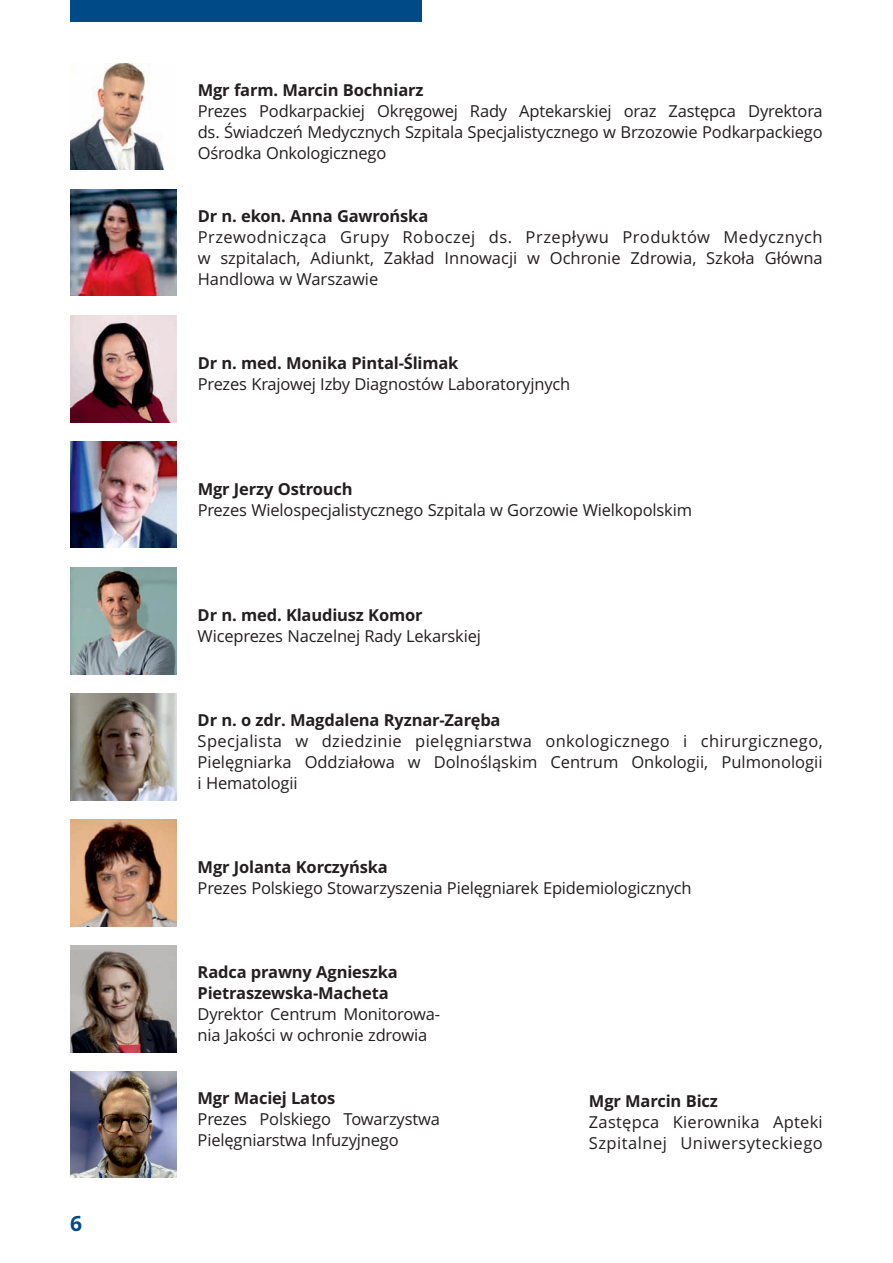
<style>
.page{position:relative;width:893px;height:1263px;background:#fff}
.page>*{position:absolute;margin:0;border:0;box-sizing:border-box;transform-origin:0 0}
.t1{font:700 21px "Open Sans";color:#004b87}
.t2{font:16.5px/21px "Open Sans";letter-spacing:-.01em;color:#231f20;text-align:justify}
.t3{font:700 16.5px/21px "Open Sans";letter-spacing:-.01em;color:#231f20}
.t4{font:16.5px/21px "Open Sans";letter-spacing:.03em;color:#231f20}
</style>
<div class="page">
<div style="left:70px;top:0;width:351px;height:21px;background:#004b87"></div>
<img style="left:70px;top:190px;width:106px;height:106px">
<img style="left:70px;top:64px;width:95px;height:106px">
<div style="left:70px;top:946px;width:106px;height:106px;background:#bbb9b7"></div>
<img style="left:70px;top:950px;width:106px;height:102px">
<img style="left:70px;top:568px;width:106px;height:106px">
<img style="left:70px;top:442px;width:106px;height:106px">
<img style="left:70px;top:316px;width:106px;height:106px">
<img style="left:70px;top:1072px;width:106px;height:106px">
<img style="left:70px;top:694px;width:106px;height:106px">
<img style="left:70px;top:820px;width:106px;height:106px">
<p class="t1" style="left:70px;top:1215px;width:13px">6</p>
<p class="t3" style="left:198px;top:81px;width:227px">Mgr farm. Marcin Bochniarz</p>
<p class="t2" style="left:198px;top:102px;width:627px">Prezes Podkarpackiej Okręgowej Rady Aptekarskiej oraz Zastępca Dyrektora ds. Świadczeń Medycznych Szpitala Specjalistycznego w Brzozowie Podkarpackiego Ośrodka Onkologicznego</p>
<p class="t3" style="left:198px;top:207px;width:232px">Dr n. ekon. Anna Gawrońska</p>
<p class="t2" style="left:198px;top:228px;width:627px">Przewodnicząca Grupy Roboczej ds. Przepływu Produktów Medycznych w szpitalach, Adiunkt, Zakład Innowacji w Ochronie Zdrowia, Szkoła Główna Handlowa w Warszawie</p>
<p class="t3" style="left:198px;top:354px;width:262px">Dr n. med. Monika Pintal-Ślimak</p>
<p class="t2" style="left:198px;top:375px;width:374px">Prezes Krajowej Izby Diagnostów Laboratoryjnych</p>
<p class="t3" style="left:198px;top:480px;width:156px">Mgr Jerzy Ostrouch</p>
<p class="t2" style="left:198px;top:501px;width:496px">Prezes Wielospecjalistycznego Szpitala w Gorzowie Wielkopolskim</p>
<p class="t3" style="left:198px;top:606px;width:227px">Dr n. med. Klaudiusz Komor</p>
<p class="t2" style="left:198px;top:627px;width:285px">Wiceprezes Naczelnej Rady Lekarskiej</p>
<p class="t3" style="left:198px;top:711px;width:304px">Dr n. o zdr. Magdalena Ryznar-Zaręba</p>
<p class="t2" style="left:198px;top:732px;width:627px">Specjalista w dziedzinie pielęgniarstwa onkologicznego i chirurgicznego, Pielęgniarka Oddziałowa w Dolnośląskim Centrum Onkologii, Pulmonologii i Hematologii</p>
<p class="t3" style="left:198px;top:858px;width:192px">Mgr Jolanta Korczyńska</p>
<p class="t2" style="left:198px;top:879px;width:496px">Prezes Polskiego Stowarzyszenia Pielęgniarek Epidemiologicznych</p>
<p class="t3" style="left:198px;top:963px;width:202px">Radca prawny Agnieszka<br>Pietraszewska-Macheta</p>
<p class="t2" style="left:198px;top:1005px;width:244px">Dyrektor Centrum Monitorowa&shy;nia Jakości w ochronie zdrowia</p>
<p class="t3" style="left:198px;top:1089px;width:139px">Mgr Maciej Latos</p>
<p class="t2" style="left:198px;top:1110px;width:244px">Prezes Polskiego Towarzystwa<br>Pielęgniarstwa Infuzyjnego</p>
<p class="t3" style="left:589px;top:1092px;width:130px">Mgr Marcin Bicz</p>
<p class="t4" style="left:589px;top:1113px;width:235px">Zastępca Kierownika Apteki<br>Szpitalnej Uniwersyteckiego</p>
</div>
